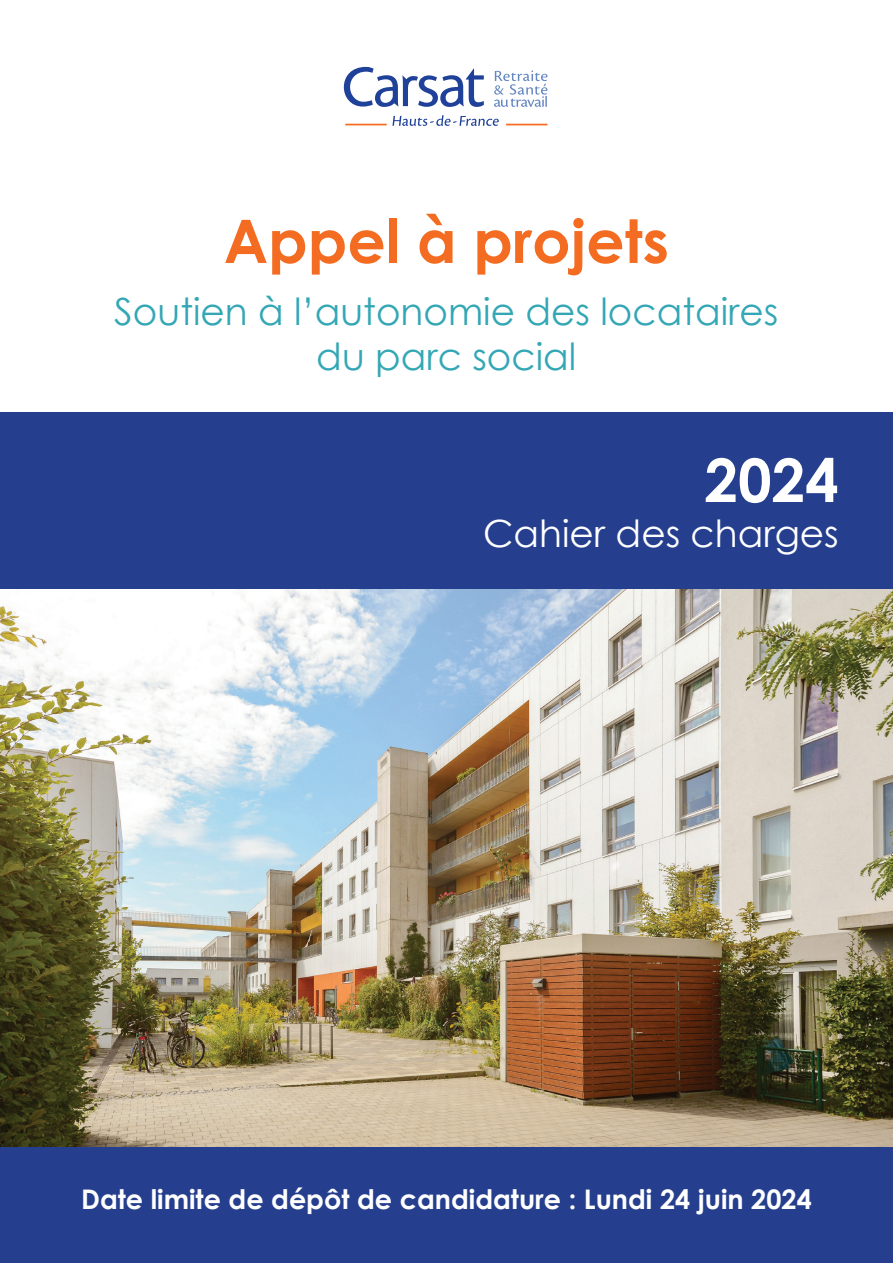
<style>
.page{position:relative;width:893px;height:1263px;background:#fff}
.page>*{position:absolute;margin:0;border:0;box-sizing:border-box;transform-origin:0 0}
.t1{font:700 60px "Century Gothic";color:#f36c21}
.t2{font:700 60px "Century Gothic";color:#fff}
.t3{font:37.5px/45px "Century Gothic";color:#33a7b5;text-align:center}
.t4{font:37.5px "Century Gothic";color:#fff}
.t5{font:700 27px "Century Gothic";color:#fff}
</style>
<div class="page">
<div style="left:0;top:412px;width:893px;height:851px;background:#253f8e"></div>
<img style="left:0;top:589px;width:893px;height:557px">
<svg style="left:494px;top:71px;width:53px;height:36px"></svg>
<hr style="left:345px;top:124px;width:42px;height:1px;background:#f36c21">
<hr style="left:506px;top:124px;width:41px;height:1px;background:#f36c21">
<svg style="left:344px;top:67px;width:140px;height:40px"></svg>
<svg style="left:392px;top:115px;width:107px;height:11px"></svg>
<h1 class="t1" style="left:224px;top:196px;width:447px">Appel à projets</h1>
<h2 class="t3" style="left:114px;top:288px;width:666px">Soutien à l’autonomie des locataires du parc social</h2>
<h1 class="t2" style="left:704px;top:435px;width:136px">2024</h1>
<h2 class="t4" style="left:483px;top:507px;width:357px">Cahier des charges</h2>
<p class="t5" style="left:81px;top:1179px;width:732px">Date limite de dépôt de candidature : Lundi 24 juin 2024</p>
</div>
